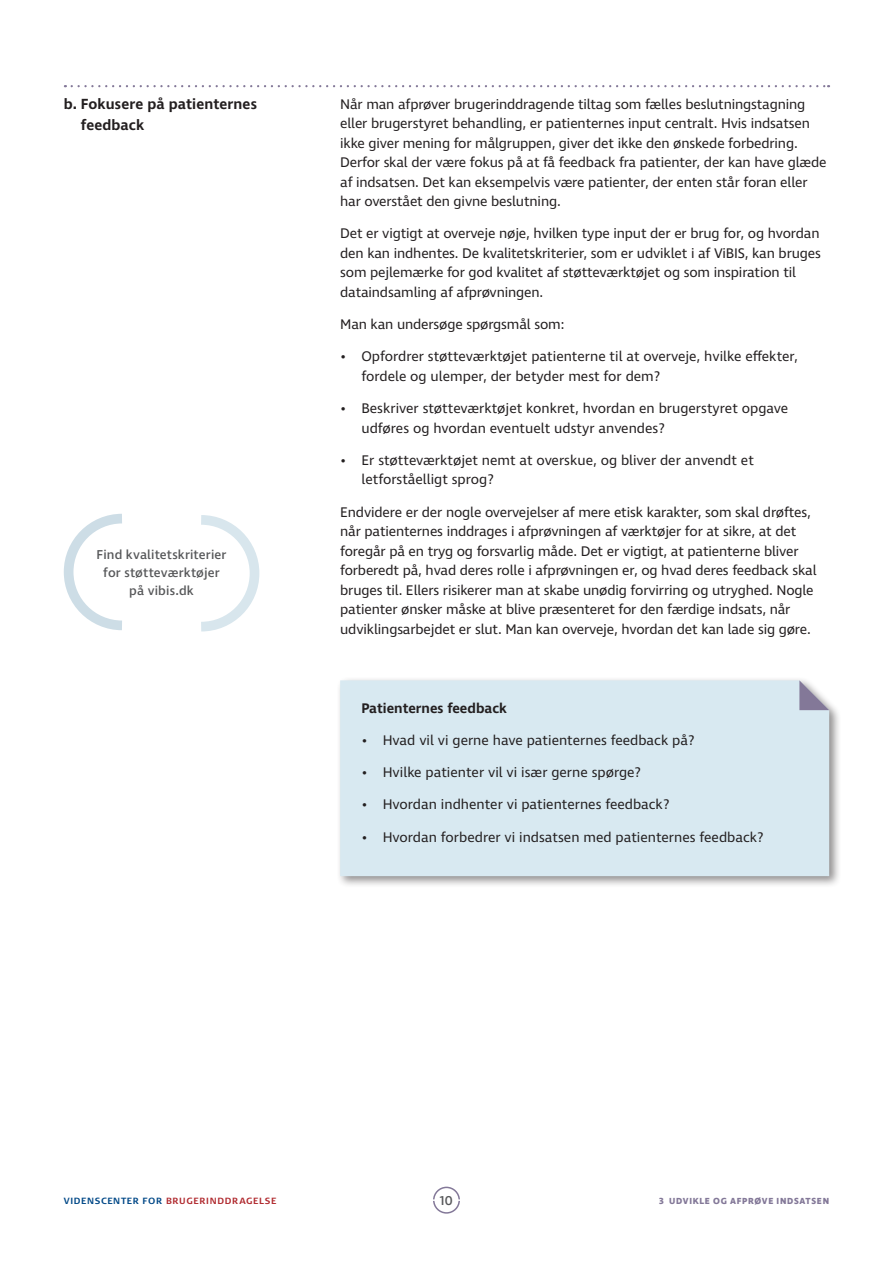
<style>
.page{position:relative;width:893px;height:1263px;background:#fff}
.page>*{position:absolute;margin:0;border:0;box-sizing:border-box;transform-origin:0 0}
.t1{font:600 15px/20.7px "Ingra";letter-spacing:.005em;color:#231f20}
.t2{font:14.25px/19.5px "Ingra";letter-spacing:-.01em;color:#231f20}
.t3{font:600 14.25px "Ingra";color:#231f20}
.t4{font:500 13.2px/17.7px "Ingra";letter-spacing:.01em;color:#57585a;text-align:center}
.t5{font:700 9px "Signa Normal";letter-spacing:.07em;color:#b02a2f}
.t6{font:700 9px "Ingra";letter-spacing:.075em;color:#837898}
.s1{color:#014887}
</style>
<div class="page">
<div style="left:433px;top:1186px;width:27px;height:28px;border:2px solid #837898;border-radius:50%"></div>
<hr style="left:433px;top:1199px;width:27px;height:2px;background:#fff">
<svg style="left:72px;top:85px;width:757px;height:2px"></svg>
<svg style="left:63px;top:513px;width:59px;height:117px"></svg>
<svg style="left:201px;top:515px;width:59px;height:117px"></svg>
<div style="left:336px;top:676px;width:506px;height:213px;background:#231f20;opacity:.5"></div>
<div style="left:340px;top:680px;width:489px;height:196px;background:#d8e9f1"></div>
<svg style="left:799px;top:680px;width:30px;height:30px"></svg>
<p class="t1" style="left:81px;top:95px;width:178px;text-indent:-17px">b. Fokusere på patienternes feedback</p>
<p class="t4" style="left:97px;top:547px;width:132px">Find kvalitetskriterier for støtteværktøjer på vibis.dk</p>
<p class="t2" style="left:340px;top:95px;width:488px">Når man afprøver brugerinddragende tiltag som fælles beslutningstagning eller brugerstyret behandling, er patienternes input centralt. Hvis indsatsen ikke giver mening for målgruppen, giver det ikke den ønskede forbedring.<br>Derfor skal der være fokus på at få feedback fra patienter, der kan have glæde af indsatsen. Det kan eksempelvis være patienter, der enten står foran eller har overstået den givne beslutning.</p>
<p class="t2" style="left:340px;top:225px;width:482px">Det er vigtigt at overveje nøje, hvilken type input der er brug for, og hvordan den kan indhentes. De kvalitetskriterier, som er udviklet i af ViBIS, kan bruges som pejlemærke for god kvalitet af støtteværktøjet og som inspiration til dataindsamling af afprøvningen.</p>
<p class="t2" style="left:340px;top:315px;width:226px">Man kan undersøge spørgsmål som:</p>
<p class="t2" style="left:361px;top:348px;width:438px;text-indent:-21px">• Opfordrer støtteværktøjet patienterne til at overveje, hvilke effekter, fordele og ulemper, der betyder mest for dem?</p>
<p class="t2" style="left:361px;top:399px;width:428px;text-indent:-21px">• Beskriver støtteværktøjet konkret, hvordan en brugerstyret opgave udføres og hvordan eventuelt udstyr anvendes?</p>
<p class="t2" style="left:361px;top:451px;width:394px;text-indent:-21px">• Er støtteværktøjet nemt at overskue, og bliver der anvendt et letforståelligt sprog?</p>
<p class="t2" style="left:340px;top:503px;width:478px">Endvidere er der nogle overvejelser af mere etisk karakter, som skal drøftes, når patienternes inddrages i afprøvningen af værktøjer for at sikre, at det foregår på en tryg og forsvarlig måde. Det er vigtigt, at patienterne bliver forberedt på, hvad deres rolle i afprøvningen er, og hvad deres feedback skal bruges til. Ellers risikerer man at skabe unødig forvirring og utryghed. Nogle patienter ønsker måske at blive præsenteret for den færdige indsats, når udviklingsarbejdet er slut. Man kan overveje, hvordan det kan lade sig gøre.</p>
<p class="t3" style="left:361px;top:699px;width:147px">Patienternes feedback</p>
<p class="t2" style="left:361px;top:731px;width:335px">• Hvad vil vi gerne have patienternes feedback på?</p>
<p class="t2" style="left:361px;top:763px;width:281px">• Hvilke patienter vil vi især gerne spørge?</p>
<p class="t2" style="left:361px;top:795px;width:310px">• Hvordan indhenter vi patienternes feedback?</p>
<p class="t2" style="left:361px;top:828px;width:404px">• Hvordan forbedrer vi indsatsen med patienternes feedback?</p>
<p class="t5" style="left:64px;top:1195px;width:214px"><span class="s1">VIDENSCENTER FOR</span> BRUGERINDDRAGELSE</p>
<p class="t4" style="left:440px;top:1192px;width:14px">10</p>
<p class="t6" style="left:659px;top:1195px;width:171px">3 UDVIKLE OG AFPRØVE INDSATSEN</p>
</div>
